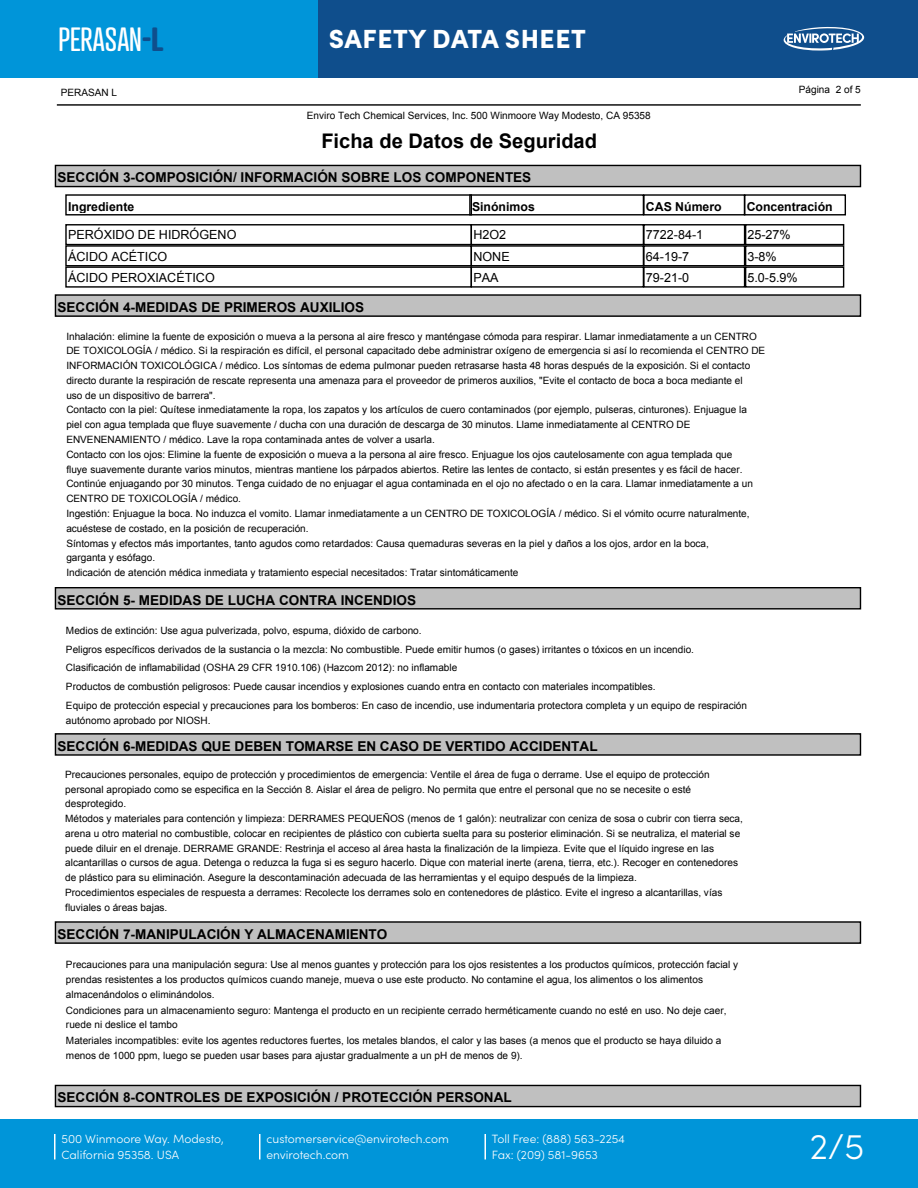
<style>
.page{position:relative;width:918px;height:1188px;background:#fff}
.page>*{position:absolute;margin:0;border:0;box-sizing:border-box;transform-origin:0 0}
.t1{font:300 36px "Sofia Pro";color:#fff}
.t2{font:32.55px "Atrament";color:#fff}
.t3{font:900 26.25px "Sofia Pro";letter-spacing:.02em;color:#fff}
.t4{font:700 20.1px "Arial";color:#000}
.t5{font:700 13.65px "Arial";color:#000}
.t6{font:12.6px "Arial";color:#000}
.t7{font:700 12.3px "Arial";color:#000}
.t8{font:300 12px/16.5px "Sofia Pro";color:#fff}
.t9{font:10.05px/14.9px "Arial";color:#000}
.s1{font-weight:700;color:#0f4e8c}
</style>
<div class="page">
<div style="left:0;top:1119px;width:918px;height:69px;background:#0095d9"></div>
<hr style="left:54px;top:1134px;width:2px;height:26px;background:#fff">
<hr style="left:259px;top:1134px;width:2px;height:26px;background:#fff">
<hr style="left:484px;top:1134px;width:2px;height:26px;background:#fff">
<div style="left:317px;top:0;width:601px;height:77px;background:#0f4e8c"></div>
<div style="left:0;top:0;width:317px;height:77px;background:#0095d9"></div>
<svg style="left:784px;top:27px;width:80px;height:24px"></svg>
<hr style="left:57px;top:104px;width:804px;height:2px;background:#000">
<div style="left:55px;top:165px;width:805px;height:22px;background:#c0c0c0"></div>
<div style="left:55px;top:165px;width:806px;height:22px;border:1px solid #000"></div>
<div style="left:643px;top:194px;width:102px;height:21px;border:1px solid #000"></div>
<div style="left:65px;top:194px;width:407px;height:21px;border:1px solid #000"></div>
<div style="left:744px;top:194px;width:102px;height:21px;border:1px solid #000"></div>
<div style="left:469px;top:194px;width:175px;height:21px;border:1px solid #000"></div>
<div style="left:745px;top:224px;width:99px;height:21px;border:1px solid #000"></div>
<div style="left:471px;top:224px;width:173px;height:21px;border:1px solid #000"></div>
<div style="left:65px;top:224px;width:407px;height:21px;border:1px solid #000"></div>
<div style="left:643px;top:224px;width:102px;height:21px;border:1px solid #000"></div>
<div style="left:745px;top:245px;width:99px;height:21px;border:1px solid #000"></div>
<div style="left:471px;top:245px;width:173px;height:21px;border:1px solid #000"></div>
<div style="left:65px;top:245px;width:407px;height:21px;border:1px solid #000"></div>
<div style="left:643px;top:245px;width:102px;height:21px;border:1px solid #000"></div>
<div style="left:745px;top:266px;width:99px;height:22px;border:1px solid #000"></div>
<div style="left:471px;top:266px;width:173px;height:22px;border:1px solid #000"></div>
<div style="left:65px;top:266px;width:407px;height:22px;border:1px solid #000"></div>
<div style="left:643px;top:266px;width:102px;height:22px;border:1px solid #000"></div>
<div style="left:55px;top:295px;width:805px;height:21px;background:#c0c0c0"></div>
<div style="left:55px;top:294px;width:806px;height:23px;border:1px solid #000"></div>
<div style="left:55px;top:588px;width:805px;height:21px;background:#c0c0c0"></div>
<div style="left:55px;top:587px;width:806px;height:23px;border:1px solid #000"></div>
<div style="left:55px;top:734px;width:805px;height:21px;background:#c0c0c0"></div>
<div style="left:55px;top:733px;width:806px;height:23px;border:1px solid #000"></div>
<div style="left:55px;top:922px;width:805px;height:21px;background:#c0c0c0"></div>
<div style="left:55px;top:921px;width:806px;height:23px;border:1px solid #000"></div>
<div style="left:55px;top:1085px;width:805px;height:22px;background:#c0c0c0"></div>
<div style="left:55px;top:1085px;width:806px;height:22px;border:1px solid #000"></div>
<h2 class="t2" style="left:58px;top:19px;width:106px">PERASAN<span class="s1">-L</span></h2>
<h3 class="t3" style="left:329px;top:18px;width:259px">SAFETY DATA SHEET</h3>
<p class="t9" style="left:61px;top:86px;width:58px">PERASAN L</p>
<p class="t9" style="left:799px;top:82px;width:63px">Página 2 of 5</p>
<p class="t9" style="left:307px;top:108px;width:345px">Enviro Tech Chemical Services, Inc. 500 Winmoore Way Modesto, CA 95358</p>
<p class="t4" style="left:321px;top:128px;width:277px">Ficha de Datos de Seguridad</p>
<p class="t5" style="left:58px;top:168px;width:475px">SECCIÓN 3-COMPOSICIÓN/ INFORMACIÓN SOBRE LOS COMPONENTES</p>
<p class="t7" style="left:68px;top:198px;width:68px">Ingrediente</p>
<p class="t7" style="left:472px;top:198px;width:64px">Sinónimos</p>
<p class="t7" style="left:646px;top:198px;width:77px">CAS Número</p>
<p class="t7" style="left:747px;top:198px;width:88px">Concentración</p>
<p class="t6" style="left:68px;top:227px;width:170px">PERÓXIDO DE HIDRÓGENO</p>
<p class="t6" style="left:473px;top:227px;width:34px">H2O2</p>
<p class="t6" style="left:646px;top:227px;width:59px">7722-84-1</p>
<p class="t6" style="left:747px;top:227px;width:45px">25-27%</p>
<p class="t6" style="left:68px;top:248px;width:101px">ÁCIDO ACÉTICO</p>
<p class="t6" style="left:473px;top:248px;width:38px">NONE</p>
<p class="t6" style="left:646px;top:248px;width:45px">64-19-7</p>
<p class="t6" style="left:747px;top:248px;width:31px">3-8%</p>
<p class="t6" style="left:68px;top:269px;width:148px">ÁCIDO PEROXIACÉTICO</p>
<p class="t6" style="left:473px;top:269px;width:27px">PAA</p>
<p class="t6" style="left:646px;top:269px;width:45px">79-21-0</p>
<p class="t6" style="left:747px;top:269px;width:52px">5.0-5.9%</p>
<p class="t5" style="left:58px;top:298px;width:308px">SECCIÓN 4-MEDIDAS DE PRIMEROS AUXILIOS</p>
<p class="t9" style="left:66px;top:329px;width:700px">Inhalación: elimine la fuente de exposición o mueva a la persona al aire fresco y manténgase cómoda para respirar. Llamar inmediatamente a un CENTRO DE TOXICOLOGÍA / médico. Si la respiración es difícil, el personal capacitado debe administrar oxígeno de emergencia si así lo recomienda el CENTRO DE INFORMACIÓN TOXICOLÓGICA / médico. Los síntomas de edema pulmonar pueden retrasarse hasta 48 horas después de la exposición. Si el contacto directo durante la respiración de rescate representa una amenaza para el proveedor de primeros auxilios, "Evite el contacto de boca a boca mediante el<br>uso de un dispositivo de barrera".<br>Contacto con la piel: Quítese inmediatamente la ropa, los zapatos y los artículos de cuero contaminados (por ejemplo, pulseras, cinturones). Enjuague la<br>piel con agua templada que fluye suavemente / ducha con una duración de descarga de 30 minutos. Llame inmediatamente al CENTRO DE ENVENENAMIENTO / médico. Lave la ropa contaminada antes de volver a usarla.<br>Contacto con los ojos: Elimine la fuente de exposición o mueva a la persona al aire fresco. Enjuague los ojos cautelosamente con agua templada que<br>fluye suavemente durante varios minutos, mientras mantiene los párpados abiertos. Retire las lentes de contacto, si están presentes y es fácil de hacer.<br>Continúe enjuagando por 30 minutos. Tenga cuidado de no enjuagar el agua contaminada en el ojo no afectado o en la cara. Llamar inmediatamente a un CENTRO DE TOXICOLOGÍA / médico.<br>Ingestión: Enjuague la boca. No induzca el vomito. Llamar inmediatamente a un CENTRO DE TOXICOLOGÍA / médico. Si el vómito ocurre naturalmente, acuéstese de costado, en la posición de recuperación.<br>Síntomas y efectos más importantes, tanto agudos como retardados: Causa quemaduras severas en la piel y daños a los ojos, ardor en la boca,<br>garganta y esófago.<br>Indicación de atención médica inmediata y tratamiento especial necesitados: Tratar sintomáticamente</p>
<p class="t5" style="left:58px;top:591px;width:360px">SECCIÓN 5- MEDIDAS DE LUCHA CONTRA INCENDIOS</p>
<p class="t9" style="left:66px;top:621px;width:683px;line-height:18.8px">Medios de extinción: Use agua pulverizada, polvo, espuma, dióxido de carbono.<br>Peligros específicos derivados de la sustancia o la mezcla: No combustible. Puede emitir humos (o gases) irritantes o tóxicos en un incendio.<br>Clasificación de inflamabilidad (OSHA 29 CFR 1910.106) (Hazcom 2012): no inflamable<br>Productos de combustión peligrosos: Puede causar incendios y explosiones cuando entra en contacto con materiales incompatibles.<br>Equipo de protección especial y precauciones para los bomberos: En caso de incendio, use indumentaria protectora completa y un equipo de respiración</p>
<p class="t9" style="left:66px;top:713px;width:146px">autónomo aprobado por NIOSH.</p>
<p class="t5" style="left:58px;top:737px;width:542px">SECCIÓN 6-MEDIDAS QUE DEBEN TOMARSE EN CASO DE VERTIDO ACCIDENTAL</p>
<p class="t9" style="left:65px;top:767px;width:679px">Precauciones personales, equipo de protección y procedimientos de emergencia: Ventile el área de fuga o derrame. Use el equipo de protección personal apropiado como se especifica en la Sección 8. Aislar el área de peligro. No permita que entre el personal que no se necesite o esté desprotegido.<br>Métodos y materiales para contención y limpieza: DERRAMES PEQUEÑOS (menos de 1 galón): neutralizar con ceniza de sosa o cubrir con tierra seca, arena u otro material no combustible, colocar en recipientes de plástico con cubierta suelta para su posterior eliminación. Si se neutraliza, el material se puede diluir en el drenaje. DERRAME GRANDE: Restrinja el acceso al área hasta la finalización de la limpieza. Evite que el líquido ingrese en las alcantarillas o cursos de agua. Detenga o reduzca la fuga si es seguro hacerlo. Dique con material inerte (arena, tierra, etc.). Recoger en contenedores de plástico para su eliminación. Asegure la descontaminación adecuada de las herramientas y el equipo después de la limpieza.<br>Procedimientos especiales de respuesta a derrames: Recolecte los derrames solo en contenedores de plástico. Evite el ingreso a alcantarillas, vías fluviales o áreas bajas.</p>
<p class="t5" style="left:58px;top:925px;width:331px">SECCIÓN 7-MANIPULACIÓN Y ALMACENAMIENTO</p>
<p class="t9" style="left:66px;top:957px;width:674px">Precauciones para una manipulación segura: Use al menos guantes y protección para los ojos resistentes a los productos químicos, protección facial y prendas resistentes a los productos químicos cuando maneje, mueva o use este producto. No contamine el agua, los alimentos o los alimentos almacenándolos o eliminándolos.</p>
<p class="t9" style="left:66px;top:1003px;width:662px">Condiciones para un almacenamiento seguro: Mantenga el producto en un recipiente cerrado herméticamente cuando no esté en uso. No deje caer, ruede ni deslice el tambo</p>
<p class="t9" style="left:66px;top:1033px;width:657px">Materiales incompatibles: evite los agentes reductores fuertes, los metales blandos, el calor y las bases (a menos que el producto se haya diluido a menos de 1000 ppm, luego se pueden usar bases para ajustar gradualmente a un pH de menos de 9).</p>
<p class="t5" style="left:58px;top:1088px;width:456px">SECCIÓN 8-CONTROLES DE EXPOSICIÓN / PROTECCIÓN PERSONAL</p>
<p class="t8" style="left:62px;top:1130px;width:164px">500 Winmoore Way. Modesto,<br>California 95358. USA</p>
<p class="t8" style="left:267px;top:1130px;width:184px">customerservice@envirotech.com envirotech.com</p>
<p class="t8" style="left:492px;top:1130px;width:135px">Toll Free: (888) 563-2254<br>Fax: (209) 581-9653</p>
<h1 class="t1" style="left:810px;top:1120px;width:56px">2/5</h1>
</div>
